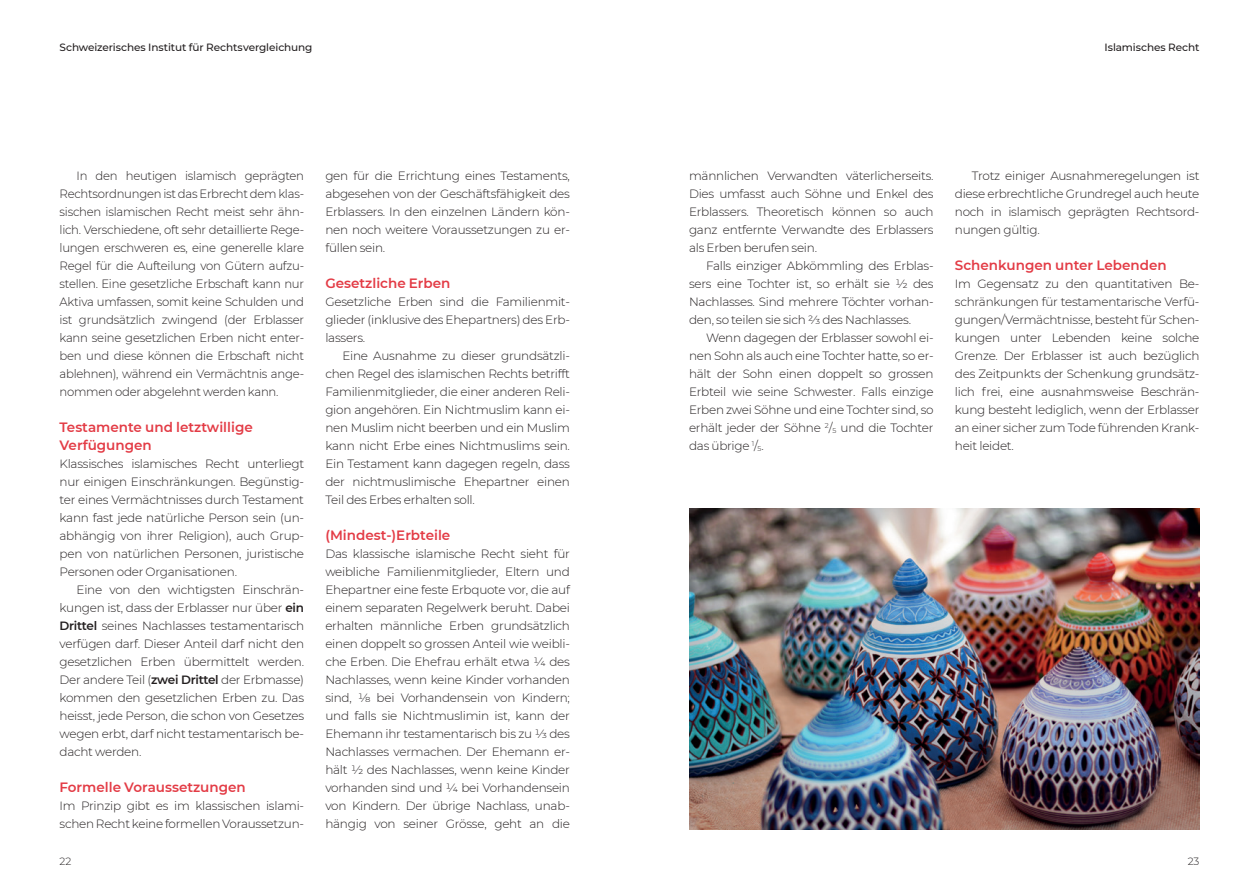
<style>
.page{position:relative;width:1259px;height:893px;background:#fff}
.page>*{position:absolute;margin:0;border:0;box-sizing:border-box;transform-origin:0 0}
.Untertitel{font:600 13.5px/18px "Montserrat";color:#e33b45}
.Grundtext{font:300 12px/18px "Montserrat";letter-spacing:-.02em;color:#231f20;text-align:justify}
.Grundtext_Einzug{font:300 12px/18px "Montserrat";letter-spacing:-.02em;color:#231f20;text-align:justify}
.t1{font:500 10.5px "Montserrat";letter-spacing:-.01em;color:#231f20}
.t2{font:300 10.5px "Montserrat";color:#231f20}
.s1{font-weight:600}
</style>
<div class="page">
<img style="left:689px;top:508px;width:510px;height:321px">
<p class="t1" style="left:60px;top:40px;width:254px">Schweizerisches Institut für Rechtsvergleichung</p>
<p class="Grundtext_Einzug" style="left:60px;top:166px;width:246px;text-indent:17px">In den heutigen islamisch geprägten Rechtsordnungen ist das Erbrecht dem klas&shy;sischen islamischen Recht meist sehr ähn&shy;lich. Verschiedene, oft sehr detaillierte Rege&shy;lungen erschweren es, eine generelle klare Regel für die Aufteilung von Gütern aufzu&shy;stellen. Eine gesetzliche Erbschaft kann nur Aktiva umfassen, somit keine Schulden und ist grundsätzlich zwingend (der Erblasser kann seine gesetzlichen Erben nicht enter&shy;ben und diese können die Erbschaft nicht ablehnen), während ein Vermächtnis ange&shy;nommen oder abgelehnt werden kann.</p>
<p class="Untertitel" style="left:60px;top:418px;width:195px">Testamente und letztwillige<br>Verfügungen</p>
<p class="Grundtext" style="left:60px;top:454px;width:246px">Klassisches islamisches Recht unterliegt nur einigen Einschränkungen. Begünstig&shy;ter eines Vermächtnisses durch Testament kann fast jede natürliche Person sein (un&shy;abhängig von ihrer Religion), auch Grup&shy;pen von natürlichen Personen, juristische Personen oder Organisationen.</p>
<p class="Grundtext_Einzug" style="left:60px;top:580px;width:246px;text-indent:17px">Eine von den wichtigsten Einschrän&shy;kungen ist, dass der Erblasser nur über <span class="s1">ein Drittel</span> seines Nachlasses testamentarisch verfügen darf. Dieser Anteil darf nicht den gesetzlichen Erben übermittelt werden.<br>Der andere Teil (<span class="s1">zwei Drittel</span> der Erbmasse) kommen den gesetzlichen Erben zu. Das heisst, jede Person, die schon von Gesetzes wegen erbt, darf nicht testamentarisch be&shy;dacht werden.</p>
<p class="Untertitel" style="left:60px;top:778px;width:188px">Formelle Voraussetzungen</p>
<p class="Grundtext" style="left:60px;top:796px;width:246px">Im Prinzip gibt es im klassischen islami&shy;schen Recht keine formellen Voraussetzun-</p>
<p class="Grundtext" style="left:325px;top:166px;width:246px">gen für die Errichtung eines Testaments, abgesehen von der Geschäftsfähigkeit des Erblassers. In den einzelnen Ländern kön&shy;nen noch weitere Voraussetzungen zu er&shy;füllen sein.</p>
<p class="Untertitel" style="left:325px;top:274px;width:127px">Gesetzliche Erben</p>
<p class="Grundtext" style="left:325px;top:292px;width:246px">Gesetzliche Erben sind die Familienmit&shy;glieder (inklusive des Ehepartners) des Erb&shy;lassers.</p>
<p class="Grundtext_Einzug" style="left:325px;top:346px;width:246px;text-indent:17px">Eine Ausnahme zu dieser grundsätzli&shy;chen Regel des islamischen Rechts betrifft Familienmitglieder, die einer anderen Reli&shy;gion angehören. Ein Nichtmuslim kann ei&shy;nen Muslim nicht beerben und ein Muslim kann nicht Erbe eines Nichtmuslims sein.<br>Ein Testament kann dagegen regeln, dass der nichtmuslimische Ehepartner einen Teil des Erbes erhalten soll.</p>
<p class="Untertitel" style="left:325px;top:526px;width:126px">(Mindest-)Erbteile</p>
<p class="Grundtext" style="left:325px;top:544px;width:246px">Das klassische islamische Recht sieht für weibliche Familienmitglieder, Eltern und Ehepartner eine feste Erbquote vor, die auf einem separaten Regelwerk beruht. Dabei erhalten männliche Erben grundsätzlich einen doppelt so grossen Anteil wie weibli&shy;che Erben. Die Ehefrau erhält etwa ¼ des Nachlasses, wenn keine Kinder vorhanden sind, ⅛ bei Vorhandensein von Kindern; und falls sie Nichtmuslimin ist, kann der Ehemann ihr testamentarisch bis zu ⅓ des Nachlasses vermachen. Der Ehemann er&shy;hält ½ des Nachlasses, wenn keine Kinder vorhanden sind und ¼ bei Vorhandensein von Kindern. Der übrige Nachlass, unab&shy;hängig von seiner Grösse, geht an die</p>
<p class="t1" style="left:1104px;top:40px;width:96px">Islamisches Recht</p>
<p class="Grundtext" style="left:689px;top:166px;width:246px">männlichen Verwandten väterlicherseits.<br>Dies umfasst auch Söhne und Enkel des Erblassers. Theoretisch können so auch ganz entfernte Verwandte des Erblassers als Erben berufen sein.</p>
<p class="Grundtext_Einzug" style="left:689px;top:256px;width:246px;text-indent:17px">Falls einziger Abkömmling des Erblas&shy;sers eine Tochter ist, so erhält sie ½ des Nachlasses. Sind mehrere Töchter vorhan&shy;den, so teilen sie sich ⅔ des Nachlasses.</p>
<p class="Grundtext_Einzug" style="left:689px;top:328px;width:246px;text-indent:17px">Wenn dagegen der Erblasser sowohl ei&shy;nen Sohn als auch eine Tochter hatte, so er&shy;hält der Sohn einen doppelt so grossen Erbteil wie seine Schwester. Falls einzige Erben zwei Söhne und eine Tochter sind, so erhält jeder der Söhne <sup>2</sup>/<sub>5</sub> und die Tochter das übrige <sup>1</sup>/<sub>5</sub>.</p>
<p class="Grundtext_Einzug" style="left:955px;top:166px;width:246px;text-indent:17px">Trotz einiger Ausnahmeregelungen ist diese erbrechtliche Grundregel auch heute noch in islamisch geprägten Rechtsord&shy;nungen gültig.</p>
<p class="Untertitel" style="left:955px;top:256px;width:213px">Schenkungen unter Lebenden</p>
<p class="Grundtext" style="left:955px;top:274px;width:246px">Im Gegensatz zu den quantitativen Be&shy;schränkungen für testamentarische Verfü&shy;gungen/Vermächtnisse, besteht für Schen&shy;kungen unter Lebenden keine solche Grenze. Der Erblasser ist auch bezüglich des Zeitpunkts der Schenkung grundsätz&shy;lich frei, eine ausnahmsweise Beschrän&shy;kung besteht lediglich, wenn der Erblasser an einer sicher zum Tode führenden Krank&shy;heit leidet.</p>
<p class="t2" style="left:60px;top:854px;width:13px">22</p>
<p class="t2" style="left:1187px;top:854px;width:13px">23</p>
</div>
